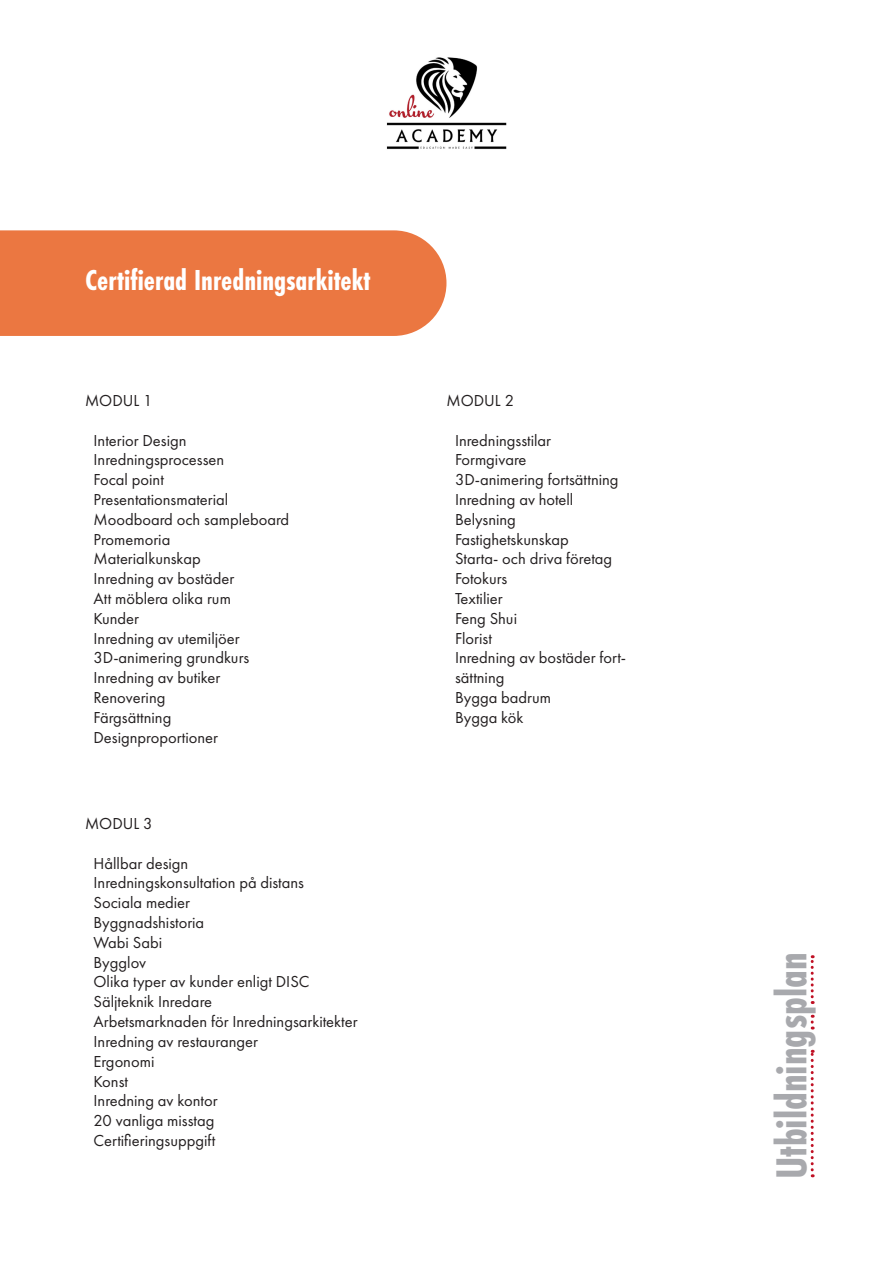
<style>
.page{position:relative;width:893px;height:1263px;background:#fff}
.page>*{position:absolute;margin:0;border:0;box-sizing:border-box;transform-origin:0 0}
.t1{font:700 45px "Futura PT Cond";color:#a8a9ad}
.t2{font:700 30px "Futura PT Cond";color:#fff}
.t3{font:16.5px/19.8px "Futura PT";color:#231f20}
</style>
<div class="page">
<div style="left:0;top:230px;width:446px;height:106px;background:#eb7741"></div>
<img style="left:386px;top:57px;width:121px;height:93px">
<svg style="left:811px;top:1050px;width:3px;height:127px"></svg>
<svg style="left:811px;top:955px;width:3px;height:49px"></svg>
<svg style="left:811px;top:1015px;width:3px;height:14px"></svg>
<p class="t2" style="left:85px;top:262px;width:287px">Certifierad Inredningsarkitekt</p>
<p class="t3" style="left:85px;top:390px;width:69px">MODUL 1</p>
<p class="t3" style="left:94px;top:430px;width:95px">Interior Design</p>
<p class="t3" style="left:94px;top:450px;width:132px">Inredningsprocessen</p>
<p class="t3" style="left:94px;top:470px;width:72px">Focal point</p>
<p class="t3" style="left:94px;top:489px;width:136px">Presentationsmaterial</p>
<p class="t3" style="left:94px;top:509px;width:197px">Moodboard och sampleboard</p>
<p class="t3" style="left:94px;top:529px;width:78px">Promemoria</p>
<p class="t3" style="left:94px;top:549px;width:109px">Materialkunskap</p>
<p class="t3" style="left:94px;top:569px;width:142px">Inredning av bostäder</p>
<p class="t3" style="left:94px;top:588px;width:139px">Att möblera olika rum</p>
<p class="t3" style="left:94px;top:608px;width:47px">Kunder</p>
<p class="t3" style="left:94px;top:628px;width:148px">Inredning av utemiljöer</p>
<p class="t3" style="left:94px;top:648px;width:157px">3D-animering grundkurs</p>
<p class="t3" style="left:94px;top:668px;width:128px">Inredning av butiker</p>
<p class="t3" style="left:94px;top:687px;width:73px">Renovering</p>
<p class="t3" style="left:94px;top:707px;width:79px">Färgsättning</p>
<p class="t3" style="left:94px;top:727px;width:126px">Designproportioner</p>
<p class="t3" style="left:85px;top:813px;width:69px">MODUL 3</p>
<p class="t3" style="left:94px;top:853px;width:96px">Hållbar design</p>
<p class="t3" style="left:94px;top:873px;width:212px">Inredningskonsultation på distans</p>
<p class="t3" style="left:94px;top:893px;width:98px">Sociala medier</p>
<p class="t3" style="left:94px;top:912px;width:112px">Byggnadshistoria</p>
<p class="t3" style="left:94px;top:932px;width:70px">Wabi Sabi</p>
<p class="t3" style="left:94px;top:952px;width:54px">Bygglov</p>
<p class="t3" style="left:94px;top:972px;width:217px">Olika typer av kunder enligt DISC</p>
<p class="t3" style="left:94px;top:992px;width:120px">Säljteknik Inredare</p>
<p class="t3" style="left:94px;top:1011px;width:265px">Arbetsmarknaden för Inredningsarkitekter</p>
<p class="t3" style="left:94px;top:1031px;width:166px">Inredning av restauranger</p>
<p class="t3" style="left:94px;top:1051px;width:62px">Ergonomi</p>
<p class="t3" style="left:94px;top:1071px;width:36px">Konst</p>
<p class="t3" style="left:94px;top:1091px;width:126px">Inredning av kontor</p>
<p class="t3" style="left:94px;top:1110px;width:122px">20 vanliga misstag</p>
<p class="t3" style="left:94px;top:1130px;width:123px">Certifieringsuppgift</p>
<p class="t3" style="left:446px;top:390px;width:69px">MODUL 2</p>
<p class="t3" style="left:455px;top:430px;width:98px">Inredningsstilar</p>
<p class="t3" style="left:455px;top:450px;width:73px">Formgivare</p>
<p class="t3" style="left:455px;top:470px;width:165px">3D-animering fortsättning</p>
<p class="t3" style="left:455px;top:489px;width:120px">Inredning av hotell</p>
<p class="t3" style="left:455px;top:509px;width:62px">Belysning</p>
<p class="t3" style="left:455px;top:529px;width:115px">Fastighetskunskap</p>
<p class="t3" style="left:455px;top:549px;width:159px">Starta- och driva företag</p>
<p class="t3" style="left:455px;top:569px;width:54px">Fotokurs</p>
<p class="t3" style="left:455px;top:588px;width:49px">Textilier</p>
<p class="t3" style="left:455px;top:608px;width:64px">Feng Shui</p>
<p class="t3" style="left:455px;top:628px;width:38px">Florist</p>
<p class="t3" style="left:455px;top:648px;width:173px">Inredning av bostäder fort&shy;sättning</p>
<p class="t3" style="left:455px;top:687px;width:98px">Bygga badrum</p>
<p class="t3" style="left:455px;top:707px;width:70px">Bygga kök</p>
<p class="t1" style="left:765px;top:1179px;width:228px;rotate:-90deg">Utbildningsplan</p>
</div>
